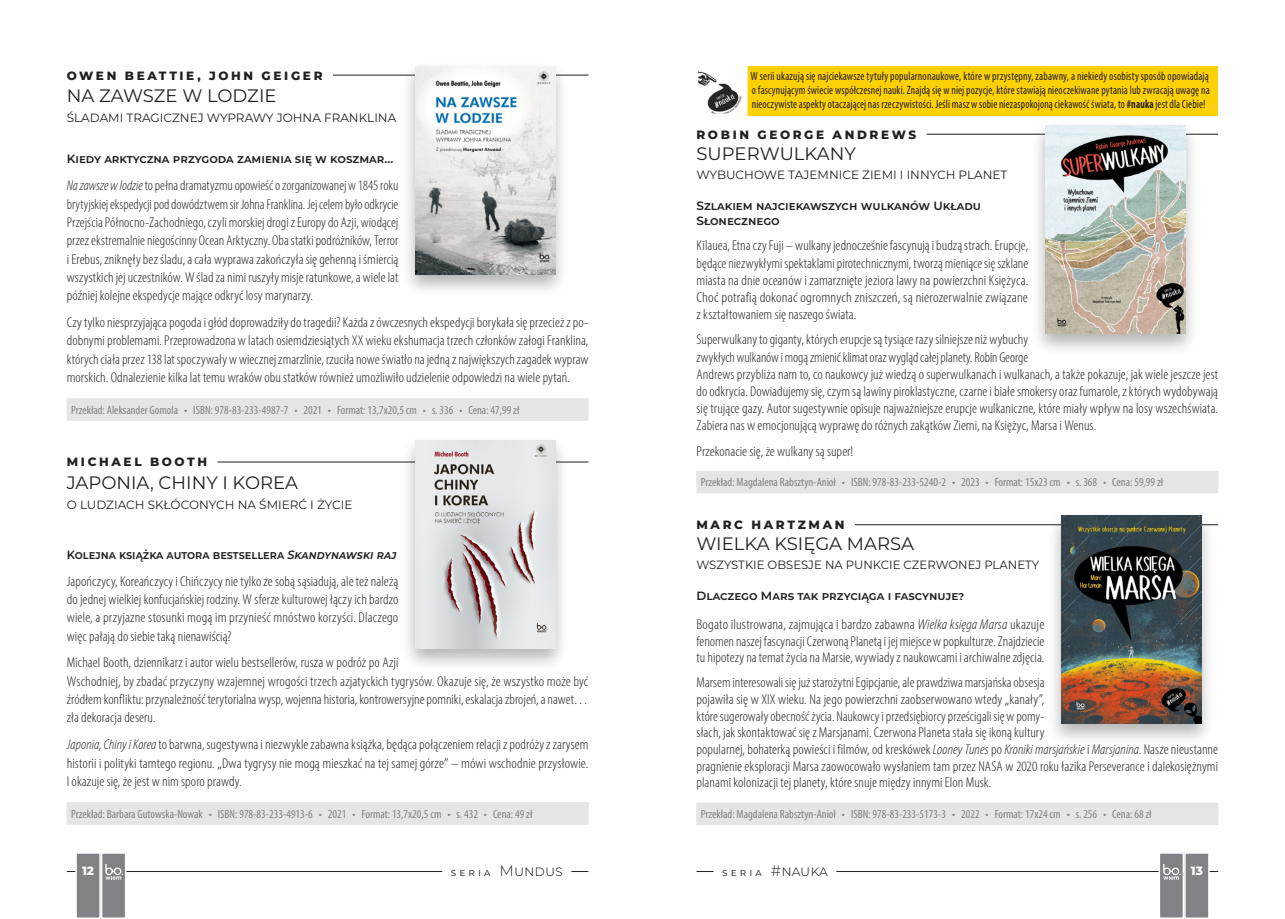
<style>
.page{position:relative;width:1285px;height:919px;background:#fff}
.page>*{position:absolute;margin:0;border:0;box-sizing:border-box;transform-origin:0 0}
.t1{font:18px "Montserrat";color:#231f20}
.t2{font:300 15px "Montserrat";color:#231f20}
.t3{font:300 condensed 14.25px/18.3px "Myriad Pro";letter-spacing:.005em;color:#231f20;text-align:justify;scale:1.05 1}
.t4{font:300 condensed 14.25px/18.3px "Myriad Pro";letter-spacing:.005em;color:#231f20;text-align:justify}
.t5{font:300 condensed 14.25px/17.1px "Myriad Pro";letter-spacing:.005em;color:#231f20;text-align:justify;scale:1.04 1}
.t6{font:300 condensed 14.25px/16.6px "Myriad Pro";letter-spacing:.005em;color:#231f20;text-align:justify;scale:1.08 1}
.t7{font:condensed 12px "Myriad Pro";color:#808285}
.t8{font:condensed 12px/14.4px "Myriad Pro";letter-spacing:.01em;color:#231f20;text-align:justify;scale:.93 1}
.t9{font:12px "Montserrat";color:#231f20}
.t10{font:600 12px/14.4px "Montserrat";color:#231f20}
.t11{font:800 12px "Montserrat";letter-spacing:.22em;color:#231f20}
.t12{font:600 12px "Montserrat";color:#231f20;scale:.95 1}
.t13{font:800 12px "Montserrat";color:#fff}
.s1{font-style:italic}
.s2{font-weight:700}
.s3{font-weight:400;font-size:10.5px}
</style>
<div class="page">
<hr style="left:696px;top:871px;width:521px;height:1px;background:#231f20">
<div style="left:713px;top:867px;width:123px;height:7px;background:#fff"></div>
<hr style="left:67px;top:871px;width:521px;height:1px;background:#231f20">
<div style="left:442px;top:867px;width:129px;height:7px;background:#fff"></div>
<div style="left:1184px;top:852px;width:24px;height:66px;background:#808285"></div>
<div style="left:1183px;top:852px;width:26px;height:66px;border:2px solid #fff"></div>
<div style="left:1158px;top:852px;width:25px;height:66px;background:#808285;border:2px solid #fff"></div>
<svg style="left:1163px;top:864px;width:17px;height:15px"></svg>
<div style="left:76px;top:852px;width:24px;height:66px;background:#808285"></div>
<div style="left:75px;top:852px;width:26px;height:66px;border:2px solid #fff"></div>
<div style="left:101px;top:852px;width:25px;height:66px;background:#808285;border:2px solid #fff"></div>
<svg style="left:105px;top:864px;width:18px;height:15px"></svg>
<hr style="left:67px;top:75px;width:521px;height:1px;background:#231f20">
<div style="left:58px;top:67px;width:275px;height:15px;background:#fff"></div>
<div style="left:67px;top:398px;width:521px;height:23px;background:#e4e5e7"></div>
<hr style="left:67px;top:461px;width:521px;height:1px;background:#231f20">
<div style="left:58px;top:453px;width:159px;height:15px;background:#fff"></div>
<div style="left:67px;top:802px;width:521px;height:22px;background:#e4e5e7"></div>
<div style="left:400px;top:60px;width:169px;height:237px;background:#231f20;opacity:.33"></div>
<img style="left:415px;top:66px;width:140px;height:209px">
<div style="left:400px;top:434px;width:169px;height:237px;background:#231f20;opacity:.33"></div>
<img style="left:415px;top:440px;width:140px;height:209px">
<div style="left:696px;top:66px;width:521px;height:50px;background:#fed006"></div>
<hr style="left:696px;top:134px;width:521px;height:1px;background:#231f20">
<div style="left:688px;top:126px;width:238px;height:15px;background:#fff"></div>
<div style="left:696px;top:471px;width:521px;height:22px;background:#e4e5e7"></div>
<hr style="left:696px;top:524px;width:521px;height:1px;background:#231f20">
<div style="left:688px;top:516px;width:166px;height:15px;background:#fff"></div>
<div style="left:696px;top:802px;width:521px;height:23px;background:#e4e5e7"></div>
<img style="left:699px;top:71px;width:41px;height:41px">
<div style="left:692px;top:64px;width:55px;height:55px;border:6px solid #fff"></div>
<div style="left:1030px;top:119px;width:168px;height:238px;background:#231f20;opacity:.33"></div>
<img style="left:1044px;top:125px;width:140px;height:209px">
<div style="left:1046px;top:509px;width:168px;height:237px;background:#231f20;opacity:.33"></div>
<img style="left:1061px;top:515px;width:140px;height:208px">
<p class="t11" style="left:67px;top:66px;width:257px">OWEN BEATTIE, JOHN GEIGER</p>
<p class="t1" style="left:67px;top:84px;width:211px">NA ZAWSZE W LODZIE</p>
<p class="t9" style="left:67px;top:110px;width:331px">ŚLADAMI TRAGICZNEJ WYPRAWY JOHNA FRANKLINA</p>
<p class="t10" style="left:67px;top:151px;width:328px">Kiedy arktyczna przygoda zamienia się w koszmar…</p>
<p class="t4" style="left:67px;top:176px;width:333px"><span class="s1">Na zawsze w lodzie</span> to pełna dramatyzmu opowieść o zorganizowanej w 1845 roku brytyjskiej ekspedycji pod dowództwem sir Johna Franklina. Jej celem było odkrycie Przejścia Północno-Zachodniego, czyli morskiej drogi z Europy do Azji, wiodącej przez ekstremalnie niegościnny Ocean Arktyczny. Oba statki podróżników, Terror i Erebus, zniknęły bez śladu, a cała wyprawa zakończyła się gehenną i śmiercią wszystkich jej uczestników. W ślad za nimi ruszyły misje ratunkowe, a wiele lat później kolejne ekspedycje mające odkryć losy marynarzy.</p>
<p class="t3" style="left:67px;top:313px;width:498px">Czy tylko niesprzyjająca pogoda i głód doprowadziły do tragedii? Każda z ówczesnych ekspedycji borykała się przecież z po&shy;dobnymi problemami. Przeprowadzona w latach osiemdziesiątych XX wieku ekshumacja trzech członków załogi Franklina, których ciała przez 138 lat spoczywały w wiecznej zmarzlinie, rzuciła nowe światło na jedną z największych zagadek wypraw morskich. Odnalezienie kilka lat temu wraków obu statków również umożliwiło udzielenie odpowiedzi na wiele pytań.</p>
<p class="t7" style="left:71px;top:402px;width:450px">Przekład: Aleksander Gomola • ISBN: 978-83-233-4987-7 • 2021 • Format: 13,7x20,5 cm • s. 336 • Cena: 47,99 zł</p>
<p class="t11" style="left:67px;top:453px;width:142px">MICHAEL BOOTH</p>
<p class="t1" style="left:67px;top:470px;width:233px">JAPONIA, CHINY I KOREA</p>
<p class="t9" style="left:67px;top:496px;width:287px">O LUDZIACH SKŁÓCONYCH NA ŚMIERĆ I ŻYCIE</p>
<p class="t12" style="left:67px;top:546px;width:349px">Kolejna książka autora bestsellera <span class="s1">Skandynawski raj</span></p>
<p class="t3" style="left:67px;top:571px;width:317px">Japończycy, Koreańczycy i Chińczycy nie tylko ze sobą sąsiadują, ale też należą do jednej wielkiej konfucjańskiej rodziny. W sferze kulturowej łączy ich bardzo wiele, a przyjazne stosunki mogą im przynieść mnóstwo korzyści. Dlaczego więc pałają do siebie taką nienawiścią?</p>
<p class="t3" style="left:67px;top:653px;width:498px;text-align:left">Michael Booth, dziennikarz i autor wielu bestsellerów, rusza w podróż po Azji<br>Wschodniej, by zbadać przyczyny wzajemnej wrogości trzech azjatyckich tygrysów. Okazuje się, że wszystko może być źródłem konfliktu: przynależność terytorialna wysp, wojenna historia, kontrowersyjne pomniki, eskalacja zbrojeń, a nawet… zła dekoracja deseru.</p>
<p class="t3" style="left:67px;top:735px;width:498px"><span class="s1">Japonia, Chiny i Korea</span> to barwna, sugestywna i niezwykle zabawna książka, będąca połączeniem relacji z podróży z zarysem historii i polityki tamtego regionu. „Dwa tygrysy nie mogą mieszkać na tej samej górze” – mówi wschodnie przysłowie.<br>I okazuje się, że jest w nim sporo prawdy.</p>
<p class="t7" style="left:71px;top:806px;width:463px">Przekład: Barbara Gutowska-Nowak • ISBN: 978-83-233-4913-6 • 2021 • Format: 13,7x20,5 cm • s. 432 • Cena: 49 zł</p>
<p class="t8" style="left:750px;top:68px;width:495px">W serii ukazują się najciekawsze tytuły popularnonaukowe, które w przystępny, zabawny, a niekiedy osobisty sposób opowiadają o fascynującym świecie współczesnej nauki. Znajdą się w niej pozycje, które stawiają nieoczekiwane pytania lub zwracają uwagę na nieoczywiste aspekty otaczającej nas rzeczywistości. Jeśli masz w sobie niezaspokojoną ciekawość świata, to <span class="s2">#nauka</span> jest dla Ciebie!</p>
<p class="t11" style="left:696px;top:126px;width:221px">ROBIN GEORGE ANDREWS</p>
<p class="t1" style="left:696px;top:141px;width:161px">SUPERWULKANY</p>
<p class="t9" style="left:696px;top:166px;width:312px">WYBUCHOWE TAJEMNICE ZIEMI I INNYCH PLANET</p>
<p class="t10" style="left:696px;top:198px;width:286px">Szlakiem najciekawszych wulkanów Układu<br>Słonecznego</p>
<p class="t5" style="left:696px;top:237px;width:320px">Kīlauea, Etna czy Fuji – wulkany jednocześnie fascynują i budzą strach. Erupcje, będące niezwykłymi spektaklami pirotechnicznymi, tworzą mieniące się szklane miasta na dnie oceanów i zamarznięte jeziora lawy na powierzchni Księżyca.<br>Choć potrafią dokonać ogromnych zniszczeń, są nierozerwalnie związane z kształtowaniem się naszego świata.</p>
<p class="t3" style="left:696px;top:331px;width:498px;line-height:17.1px;text-align:left">Superwulkany to giganty, których erupcje są tysiące razy silniejsze niż wybuchy<br>zwykłych wulkanów i mogą zmienić klimat oraz wygląd całej planety. Robin George<br>Andrews przybliża nam to, co naukowcy już wiedzą o superwulkanach i wulkanach, a także pokazuje, jak wiele jeszcze jest do odkrycia. Dowiadujemy się, czym są lawiny piroklastyczne, czarne i białe smokersy oraz fumarole, z których wydobywają się trujące gazy. Autor sugestywnie opisuje najważniejsze erupcje wulkaniczne, które miały wpływ na losy wszechświata.<br>Zabiera nas w emocjonującą wyprawę do różnych zakątków Ziemi, na Księżyc, Marsa i Wenus.</p>
<p class="t3" style="left:696px;top:441px;width:151px">Przekonacie się, że wulkany są super!</p>
<p class="t7" style="left:700px;top:475px;width:464px">Przekład: Magdalena Rabsztyn-Anioł • ISBN: 978-83-233-5240-2 • 2023 • Format: 15x23 cm • s. 368 • Cena: 59,99 zł</p>
<p class="t11" style="left:696px;top:516px;width:149px">MARC HARTZMAN</p>
<p class="t1" style="left:696px;top:531px;width:219px">WIELKA KSIĘGA MARSA</p>
<p class="t9" style="left:696px;top:556px;width:344px">WSZYSTKIE OBSESJE NA PUNKCIE CZERWONEJ PLANETY</p>
<p class="t10" style="left:696px;top:587px;width:269px">Dlaczego Mars tak przyciąga i fascynuje?</p>
<p class="t6" style="left:696px;top:615px;width:323px">Bogato ilustrowana, zajmująca i bardzo zabawna <span class="s1">Wielka księga Marsa</span> ukazuje fenomen naszej fascynacji Czerwoną Planetą i jej miejsce w popkulturze. Znajdziecie tu hipotezy na temat życia na Marsie, wywiady z naukowcami i archiwalne zdjęcia.</p>
<p class="t4" style="left:696px;top:674px;width:523px;line-height:16.6px;text-align:left">Marsem interesowali się już starożytni Egipcjanie, ale prawdziwa marsjańska obsesja<br>pojawiła się w XIX wieku. Na jego powierzchni zaobserwowano wtedy „kanały”,<br>które sugerowały obecność życia. Naukowcy i przedsiębiorcy prześcigali się w pomy-<br>słach, jak skontaktować się z Marsjanami. Czerwona Planeta stała się ikoną kultury<br>popularnej, bohaterką powieści i filmów, od kreskówek <span class="s1">Looney Tunes</span> po <span class="s1">Kroniki marsjańskie</span> i <span class="s1">Marsjanina</span>. Nasze nieustanne pragnienie eksploracji Marsa zaowocowało wysłaniem tam przez NASA w 2020 roku łazika Perseverance i dalekosiężnymi planami kolonizacji tej planety, które snuje między innymi Elon Musk.</p>
<p class="t7" style="left:700px;top:806px;width:452px">Przekład: Magdalena Rabsztyn-Anioł • ISBN: 978-83-233-5173-3 • 2022 • Format: 17x24 cm • s. 256 • Cena: 68 zł</p>
<p class="t13" style="left:82px;top:861px;width:14px">12</p>
<p class="t2" style="left:450px;top:860px;width:114px"><span class="s3">s e r i a</span> Mundus</p>
<p class="t2" style="left:722px;top:860px;width:107px"><span class="s3">s e r i a</span> #nauka</p>
<p class="t13" style="left:1190px;top:861px;width:14px">13</p>
</div>
